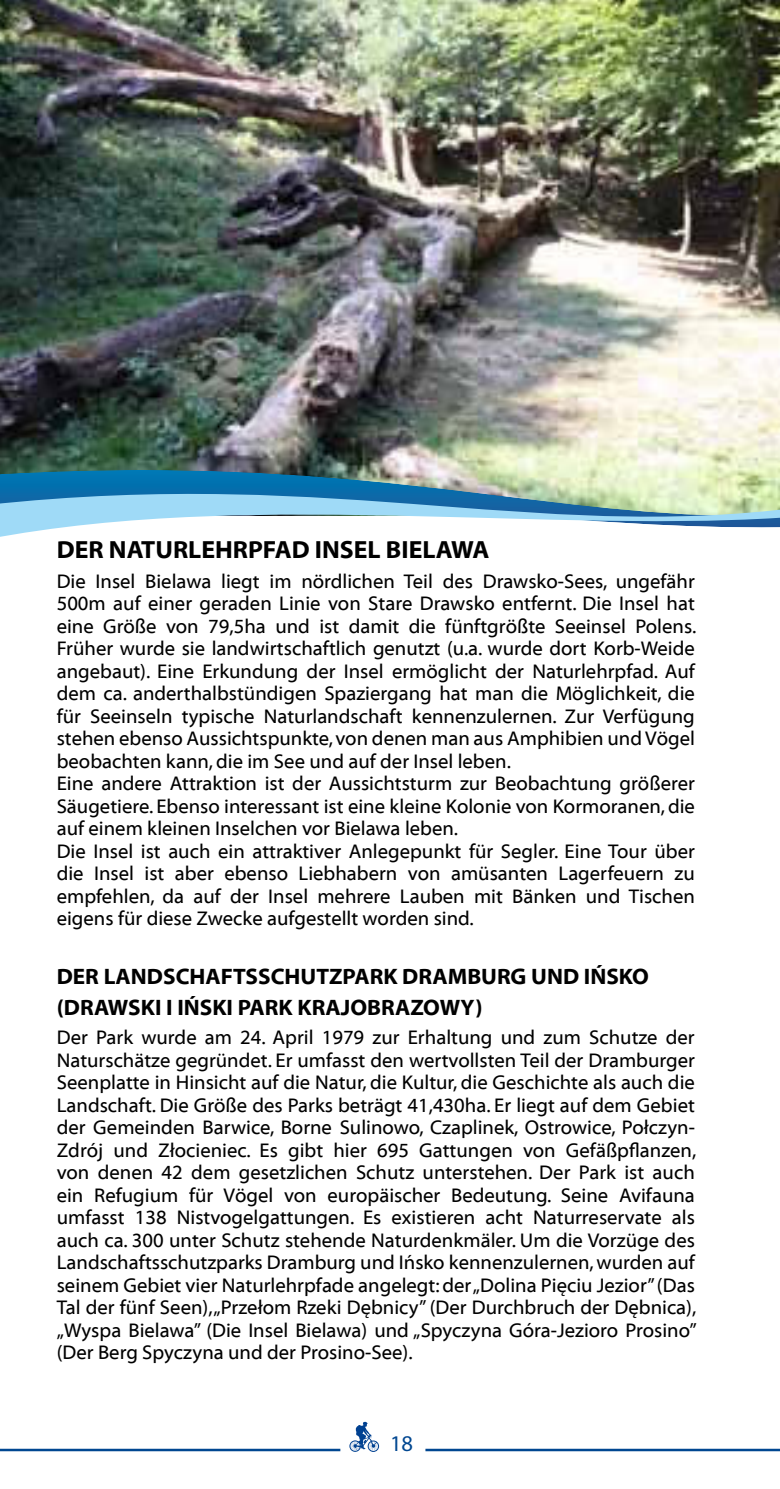
<style>
.page{position:relative;width:780px;height:1489px;background:#fff}
.page>*{position:absolute;margin:0;border:0;box-sizing:border-box;transform-origin:0 0}
.t1{font:25px "Myriad Bd Web";color:#000}
.t2{font:22.5px/30px "Myriad Bd Web";color:#000}
.t3{font:22.5px "Myriad Pro";color:#004791}
.t4{font:20px/22.5px "Myriad Web";color:#000}
</style>
<div class="page">
<svg style="left:349px;top:1421px;width:30px;height:30px"></svg>
<hr style="left:0;top:1448px;width:340px;height:2px;background:#004791">
<hr style="left:425px;top:1448px;width:355px;height:2px;background:#004791">
<img style="left:0;top:0;width:780px;height:465px">
<img style="left:0;top:465px;width:780px;height:72px">
<p class="t1" style="left:57px;top:536px;width:434px">DER NATURLEHRPFAD INSEL BIELAWA</p>
<p class="t4" style="left:57px;top:570px;width:641px">Die Insel Bielawa liegt im nördlichen Teil des Drawsko-Sees, ungefähr 500m auf einer geraden Linie von Stare Drawsko entfernt. Die Insel hat eine Größe von 79,5ha und ist damit die fünftgrößte Seeinsel Polens.<br>Früher wurde sie landwirtschaftlich genutzt (u.a. wurde dort Korb-Weide angebaut). Eine Erkundung der Insel ermöglicht der Naturlehrpfad. Auf dem ca. anderthalbstündigen Spaziergang hat man die Möglichkeit, die für Seeinseln typische Naturlandschaft kennenzulernen. Zur Verfügung stehen ebenso Aussichtspunkte, von denen man aus Amphibien und Vögel beobachten kann, die im See und auf der Insel leben.<br>Eine andere Attraktion ist der Aussichtsturm zur Beobachtung größerer Säugetiere. Ebenso interessant ist eine kleine Kolonie von Kormoranen, die auf einem kleinen Inselchen vor Bielawa leben.<br>Die Insel ist auch ein attraktiver Anlegepunkt für Segler. Eine Tour über die Insel ist aber ebenso Liebhabern von amüsanten Lagerfeuern zu empfehlen, da auf der Insel mehrere Lauben mit Bänken und Tischen eigens für diese Zwecke aufgestellt worden sind.</p>
<p class="t2" style="left:57px;top:962px;width:593px">DER LANDSCHAFTSSCHUTZPARK DRAMBURG UND IŃSKO (DRAWSKI I IŃSKI PARK KRAJOBRAZOWY)</p>
<p class="t4" style="left:57px;top:1026px;width:641px;text-align:justify">Der Park wurde am 24. April 1979 zur Erhaltung und zum Schutze der Naturschätze gegründet. Er umfasst den wertvollsten Teil der Dramburger Seenplatte in Hinsicht auf die Natur, die Kultur, die Geschichte als auch die Landschaft. Die Größe des Parks beträgt 41,430ha. Er liegt auf dem Gebiet der Gemeinden Barwice, Borne Sulinowo, Czaplinek, Ostrowice, Połczyn-Zdrój und Złocieniec. Es gibt hier 695 Gattungen von Gefäßpflanzen, von denen 42 dem gesetzlichen Schutz unterstehen. Der Park ist auch ein Refugium für Vögel von europäischer Bedeutung. Seine Avifauna umfasst 138 Nistvogelgattungen. Es existieren acht Naturreservate als auch ca. 300 unter Schutz stehende Naturdenkmäler. Um die Vorzüge des Landschaftsschutzparks Dramburg und Ińsko kennenzulernen, wurden auf seinem Gebiet vier Naturlehrpfade angelegt: der „Dolina Pięciu Jezior” (Das Tal der fünf Seen), „Przełom Rzeki Dębnicy” (Der Durchbruch der Dębnica), „Wyspa Bielawa” (Die Insel Bielawa) und „Spyczyna Góra-Jezioro Prosino” (Der Berg Spyczyna und der Prosino-See).</p>
<p class="t3" style="left:390px;top:1430px;width:25px">18</p>
</div>
